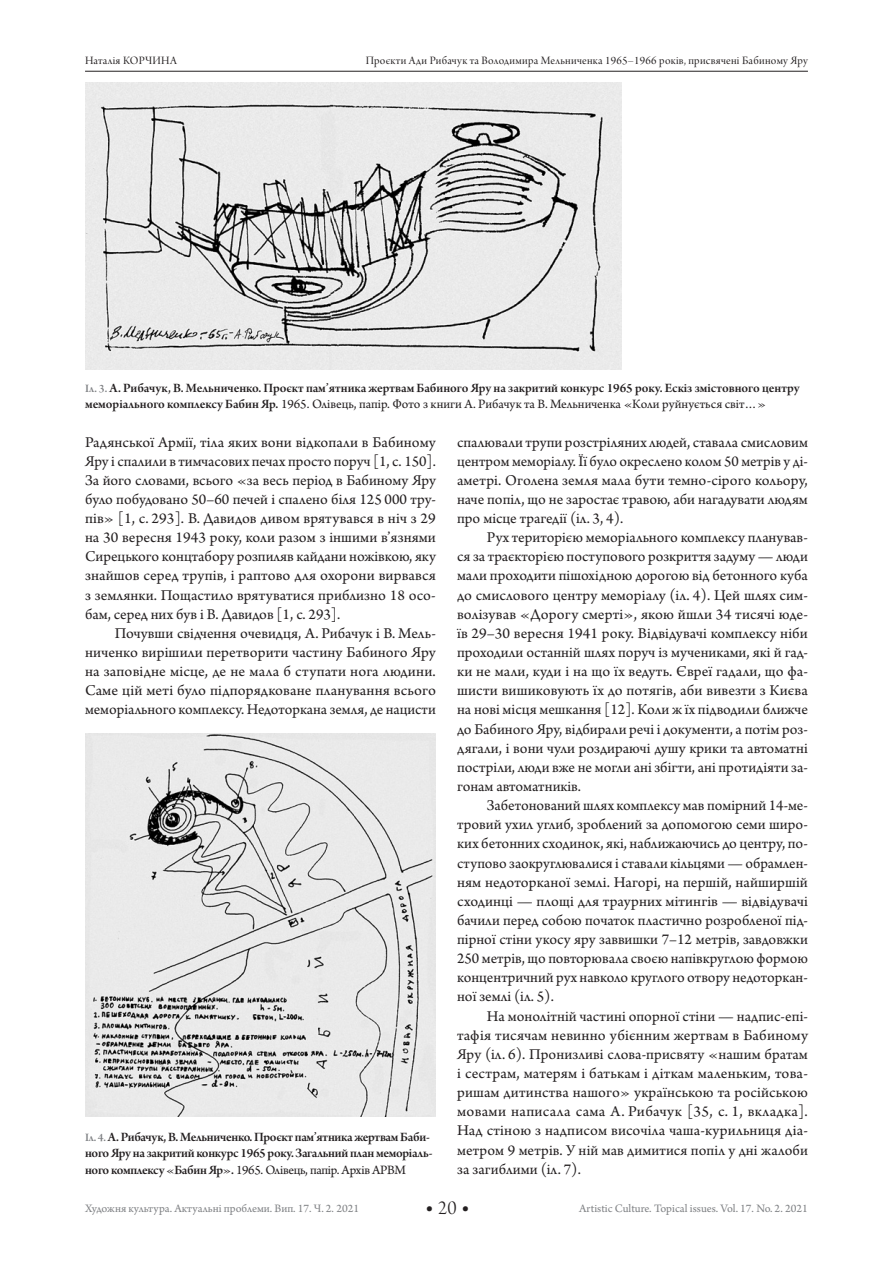
<style>
.page{position:relative;width:893px;height:1263px;background:#fff}
.page>*{position:absolute;margin:0;border:0;box-sizing:border-box;transform-origin:0 0}
.t1{font:22.5px "Arno Pro";color:#231f20}
.Body_text_УКР__10_5{font:15.75px/19.2px "Arno Pro";color:#231f20;text-align:justify}
.Подпись_илл__9_pt{font:13.5px/16.2px "Arno Pro Smbd Subhead";letter-spacing:-.01em;color:#231f20}
.t2{font:12px "Arno Pro";color:#808285}
.t3{font:12px "Arno Pro Display";letter-spacing:.025em;color:#231f20}
.s1{font-size:12px;color:#808285}
.s2{font-family:"Arno Pro"}
.s3{font-family:"Arno Pro Light Display";font-size:21px}
</style>
<div class="page">
<hr style="left:85px;top:71px;width:723px;height:1px;background:#231f20">
<img style="left:85px;top:83px;width:537px;height:287px">
<img style="left:85px;top:733px;width:351px;height:383px">
<p class="t3" style="left:85px;top:53px;width:93px">Наталія КОРЧИНА</p>
<p class="t3" style="left:366px;top:53px;width:444px">Проєкти Ади Рибачук та Володимира Мельниченка 1965–1966 років, присвячені Бабиному Яру</p>
<p class="Подпись_илл__9_pt" style="left:85px;top:381px;width:716px"><span class="s1">Іл. 3.</span> А. Рибачук, В. Мельниченко. Проєкт пам’ятника жертвам Бабиного Яру на закритий конкурс 1965 року. Ескіз змістовного центру меморіального комплексу Бабин Яр. <span class="s2">1965. Олівець, папір. Фото з книги А. Рибачук та В. Мельниченка «Коли руйнується світ…»</span></p>
<p class="Body_text_УКР__10_5" style="left:85px;top:433px;width:352px">Радянської Армії, тіла яких вони відкопали в Бабиному Яру і спалили в тимчасових печах просто поруч [1, с. 150].<br>За його словами, всього «за весь період в Бабиному Яру було побудовано 50–60 печей і спалено біля 125 000 тру&shy;пів» [1, с. 293]. В. Давидов дивом врятувався в ніч з 29 на 30 вересня 1943 року, коли разом з іншими в’язнями Сирецького концтабору розпиляв кайдани ножівкою, яку знайшов серед трупів, і раптово для охорони вирвався з землянки. Пощастило врятуватися приблизно 18 осо&shy;бам, серед них був і В. Давидов [1, с. 293].</p>
<p class="Body_text_УКР__10_5" style="left:85px;top:624px;width:352px;text-indent:30px">Почувши свідчення очевидця, А. Рибачук і В. Мель&shy;ниченко вирішили перетворити частину Бабиного Яру на заповідне місце, де не мала б ступати нога людини.<br>Саме цій меті було підпорядковане планування всього меморіального комплексу. Недоторкана земля, де нацисти</p>
<p class="Подпись_илл__9_pt" style="left:85px;top:1130px;width:349px"><span class="s1">Іл. 4.</span> А.Рибачук, В.Мельниченко. Проєкт пам’ятника жертвам Баби&shy;ного Яру на закритий конкурс 1965 року. Загальний план меморіаль&shy;ного комплексу «Бабин Яр». <span class="s2">1965. Олівець, папір. Архів АРВМ</span></p>
<p class="Body_text_УКР__10_5" style="left:457px;top:433px;width:352px">спалювали трупи розстріляних людей, ставала смисловим центром меморіалу. Її було окреслено колом 50 метрів у ді&shy;аметрі. Оголена земля мала бути темно-сірого кольору, наче попіл, що не заростає травою, аби нагадувати людям про місце трагедії (іл. 3, 4).</p>
<p class="Body_text_УКР__10_5" style="left:457px;top:529px;width:352px;text-indent:30px">Рух територією меморіального комплексу планував&shy;ся за траєкторією поступового розкриття задуму — люди мали проходити пішохідною дорогою від бетонного куба до смислового центру меморіалу (іл. 4). Цей шлях сим&shy;волізував «Дорогу смерті», якою йшли 34 тисячі юде&shy;їв 29–30 вересня 1941 року. Відвідувачі комплексу ніби проходили останній шлях поруч із мучениками, які й гад&shy;ки не мали, куди і на що їх ведуть. Євреї гадали, що фа&shy;шисти вишиковують їх до потягів, аби вивезти з Києва на нові місця мешкання [12]. Коли ж їх підводили ближче до Бабиного Яру, відбирали речі і документи, а потім роз&shy;дягали, і вони чули роздираючі душу крики та автоматні постріли, люди вже не могли ані збігти, ані протидіяти за&shy;гонам автоматників.</p>
<p class="Body_text_УКР__10_5" style="left:457px;top:797px;width:352px;text-indent:30px">Забетонований шлях комплексу мав помірний 14-ме&shy;тровий ухил углиб, зроблений за допомогою семи широ&shy;ких бетонних сходинок, які, наближаючись до центру, по&shy;ступово заокруглювалися і ставали кільцями — обрамлен&shy;ням недоторканої землі. Нагорі, на першій, найширшій сходинці — площі для траурних мітингів — відвідувачі бачили перед собою початок пластично розробленої під&shy;пірної стіни укосу яру заввишки 7–12 метрів, завдовжки 250 метрів, що повторювала своєю напівкруглою формою концентричний рух навколо круглого отвору недоторкан&shy;ної землі (іл. 5).</p>
<p class="Body_text_УКР__10_5" style="left:457px;top:1007px;width:352px;text-indent:30px">На монолітній частині опорної стіни — надпис-епі&shy;тафія тисячам невинно убієнним жертвам в Бабиному Яру (іл. 6). Пронизливі слова-присвяту «нашим братам і сестрам, матерям і батькам і діткам маленьким, това&shy;ришам дитинства нашого» українською та російською мовами написала сама А. Рибачук [35, с. 1, вкладка].<br>Над стіною з надписом височіла чаша-курильниця діа&shy;метром 9 метрів. У ній мав димитися попіл у дні жалоби за загиблими (іл. 7).</p>
<h1 class="t1" style="left:425px;top:1193px;width:46px">• <span class="s3">20</span> •</h1>
<p class="t2" style="left:85px;top:1201px;width:276px">Художня культура. Актуальні проблеми. Вип. 17. Ч. 2. 2021</p>
<p class="t2" style="left:579px;top:1201px;width:230px">Artistic Culture. Topical issues. Vol. 17. No. 2. 2021</p>
</div>
